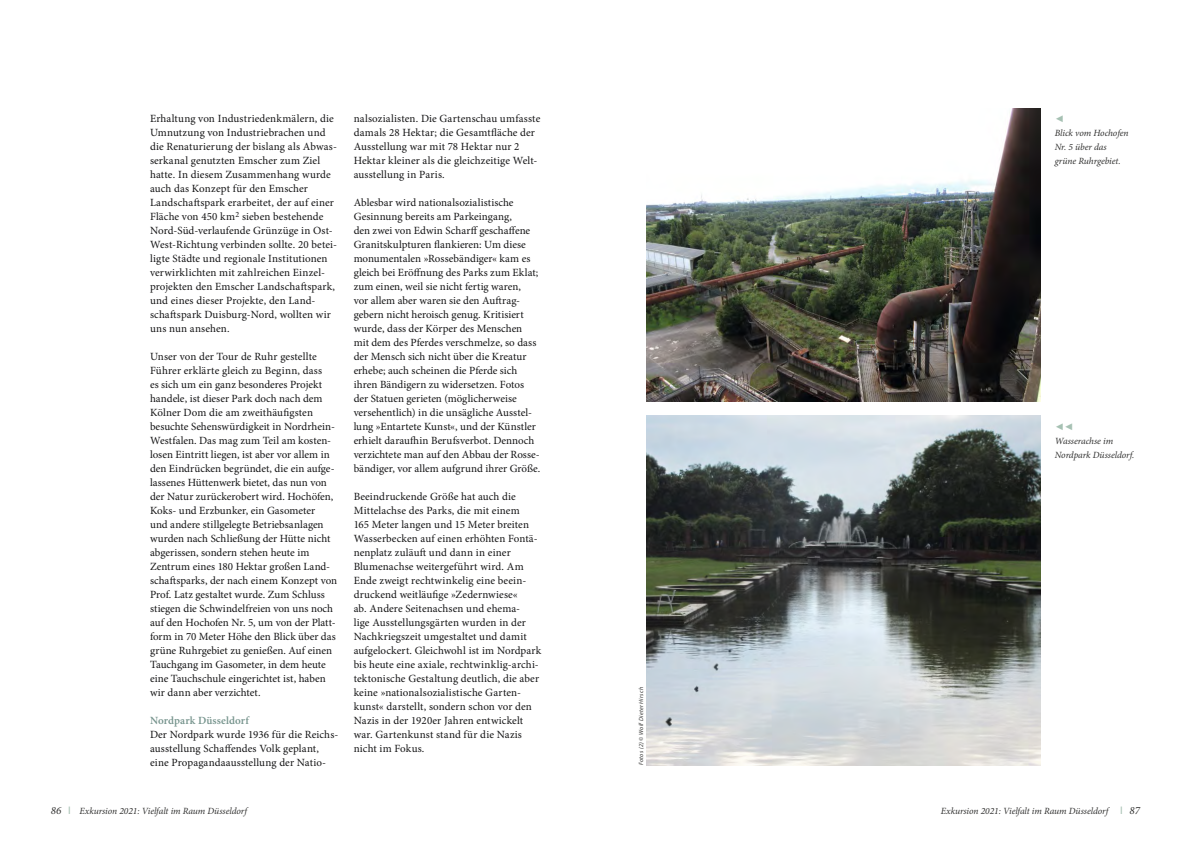
<style>
.page{position:relative;width:1191px;height:842px;background:#fff}
.page>*{position:absolute;margin:0;border:0;box-sizing:border-box;transform-origin:0 0}
.Copy{font:11px/14px "Minion Pro";letter-spacing:.005em;color:#141415}
.Copy-2{font:600 11px "Minion Pro";letter-spacing:.005em;color:#76948d}
.t1{font:italic 11px "Minion Pro";color:#313130}
.t2{font:11px "Myriad Pro";color:#a6c1b3}
.Seitenzahl_Text{font:italic 9.5px "Minion Pro";letter-spacing:-.01em;color:#313130}
.Bildunterschrift{font:italic 9.5px/14px "Minion Pro";letter-spacing:-.005em;color:#313130}
.Bildunterschrift-2{font:italic 9.5px "Arial";color:#a6c1b3}
.Copyright{font:italic 6px "Myriad Pro";letter-spacing:.05em;color:#313130}
</style>
<div class="page">
<img style="left:646px;top:108px;width:394px;height:294px">
<img style="left:646px;top:415px;width:394px;height:351px">
<p class="Copy" style="left:150px;top:111px;width:189px">Erhaltung von Industriedenkmälern, die Umnutzung von Industriebrachen und die Renaturierung der bislang als Abwas&shy;serkanal genutzten Emscher zum Ziel hatte. In diesem Zusammenhang wurde auch das Konzept für den Emscher Landschaftspark erarbeitet, der auf einer Fläche von 450 km<sup>2</sup> sieben bestehende Nord-Süd-verlaufende Grünzüge in Ost-West-Richtung verbinden sollte. 20 betei&shy;ligte Städte und regionale Institutionen verwirklichten mit zahlreichen Einzel&shy;projekten den Emscher Landschaftspark, und eines dieser Projekte, den Land&shy;schaftspark Duisburg-Nord, wollten wir uns nun ansehen.</p>
<p class="Copy" style="left:150px;top:349px;width:189px">Unser von der Tour de Ruhr gestellte Führer erklärte gleich zu Beginn, dass<br>es sich um ein ganz besonderes Projekt handele, ist dieser Park doch nach dem Kölner Dom die am zweithäufigsten besuchte Sehenswürdigkeit in Nordrhein-Westfalen. Das mag zum Teil am kosten&shy;losen Eintritt liegen, ist aber vor allem in den Eindrücken begründet, die ein aufge&shy;lassenes Hüttenwerk bietet, das nun von der Natur zurückerobert wird. Hochöfen, Koks- und Erzbunker, ein Gasometer<br>und andere stillgelegte Betriebsanlagen wurden nach Schließung der Hütte nicht abgerissen, sondern stehen heute im Zentrum eines 180 Hektar großen Land&shy;schaftsparks, der nach einem Konzept von Prof. Latz gestaltet wurde. Zum Schluss stiegen die Schwindelfreien von uns noch auf den Hochofen Nr. 5, um von der Platt&shy;form in 70 Meter Höhe den Blick über das grüne Ruhrgebiet zu genießen. Auf einen Tauchgang im Gasometer, in dem heute eine Tauchschule eingerichtet ist, haben wir dann aber verzichtet.</p>
<p class="Copy-2" style="left:150px;top:713px;width:100px">Nordpark Düsseldorf</p>
<p class="Copy" style="left:150px;top:727px;width:190px">Der Nordpark wurde 1936 für die Reichs&shy;ausstellung Schaffendes Volk geplant, eine Propagandaausstellung der Natio-</p>
<p class="Copy" style="left:354px;top:111px;width:188px">nalsozialisten. Die Gartenschau umfasste damals 28 Hektar; die Gesamtfläche der Ausstellung war mit 78 Hektar nur 2<br>Hektar kleiner als die gleichzeitige Welt&shy;ausstellung in Paris.</p>
<p class="Copy" style="left:354px;top:195px;width:188px">Ablesbar wird nationalsozialistische Gesinnung bereits am Parkeingang,<br>den zwei von Edwin Scharff geschaffene Granitskulpturen flankieren: Um diese monumentalen »Rossebändiger« kam es gleich bei Eröffnung des Parks zum Eklat; zum einen, weil sie nicht fertig waren,<br>vor allem aber waren sie den Auftrag&shy;gebern nicht heroisch genug. Kritisiert wurde, dass der Körper des Menschen mit dem des Pferdes verschmelze, so dass der Mensch sich nicht über die Kreatur erhebe; auch scheinen die Pferde sich ihren Bändigern zu widersetzen. Fotos der Statuen gerieten (möglicherweise versehentlich) in die unsägliche Ausstel&shy;lung »Entartete Kunst«, und der Künstler erhielt daraufhin Berufsverbot. Dennoch verzichtete man auf den Abbau der Rosse&shy;bändiger, vor allem aufgrund ihrer Größe.</p>
<p class="Copy" style="left:354px;top:489px;width:189px">Beeindruckende Größe hat auch die Mittelachse des Parks, die mit einem<br>165 Meter langen und 15 Meter breiten Wasserbecken auf einen erhöhten Fontä&shy;nenplatz zuläuft und dann in einer Blumenachse weitergeführt wird. Am Ende zweigt rechtwinkelig eine beein&shy;druckend weitläufige »Zedernwiese«<br>ab. Andere Seitenachsen und ehema-<br>lige Ausstellungsgärten wurden in der Nachkriegszeit umgestaltet und damit aufgelockert. Gleichwohl ist im Nordpark bis heute eine axiale, rechtwinklig-archi&shy;tektonische Gestaltung deutlich, die aber keine »nationalsozialistische Garten&shy;kunst« darstellt, sondern schon vor den Nazis in der 1920er Jahren entwickelt war. Gartenkunst stand für die Nazis nicht im Fokus.</p>
<p class="Copyright" style="left:637px;top:765px;width:80px;rotate:-90deg">Fotos (2) © Wolf Dieter Hirsch</p>
<p class="Bildunterschrift-2" style="left:1054px;top:112px;width:11px">◄</p>
<p class="Bildunterschrift" style="left:1054px;top:126px;width:75px">Blick vom Hochofen<br>Nr. 5 über das</p>
<p class="Bildunterschrift" style="left:1054px;top:154px;width:67px">grüne Ruhrgebiet.</p>
<p class="Bildunterschrift-2" style="left:1054px;top:420px;width:20px">◄◄</p>
<p class="Bildunterschrift" style="left:1054px;top:434px;width:60px">Wasserachse im</p>
<p class="Bildunterschrift" style="left:1054px;top:448px;width:81px">Nordpark Düsseldorf.</p>
<p class="t2" style="left:68px;top:803px;width:4px">I</p>
<p class="t2" style="left:1120px;top:803px;width:4px">I</p>
<p class="t1" style="left:51px;top:802px;width:12px">86</p>
<p class="t1" style="left:1129px;top:802px;width:12px">87</p>
<p class="Seitenzahl_Text" style="left:79px;top:804px;width:169px">Exkursion 2021: Vielfalt im Raum Düsseldorf</p>
<p class="Seitenzahl_Text" style="left:940px;top:804px;width:169px">Exkursion 2021: Vielfalt im Raum Düsseldorf</p>
</div>
